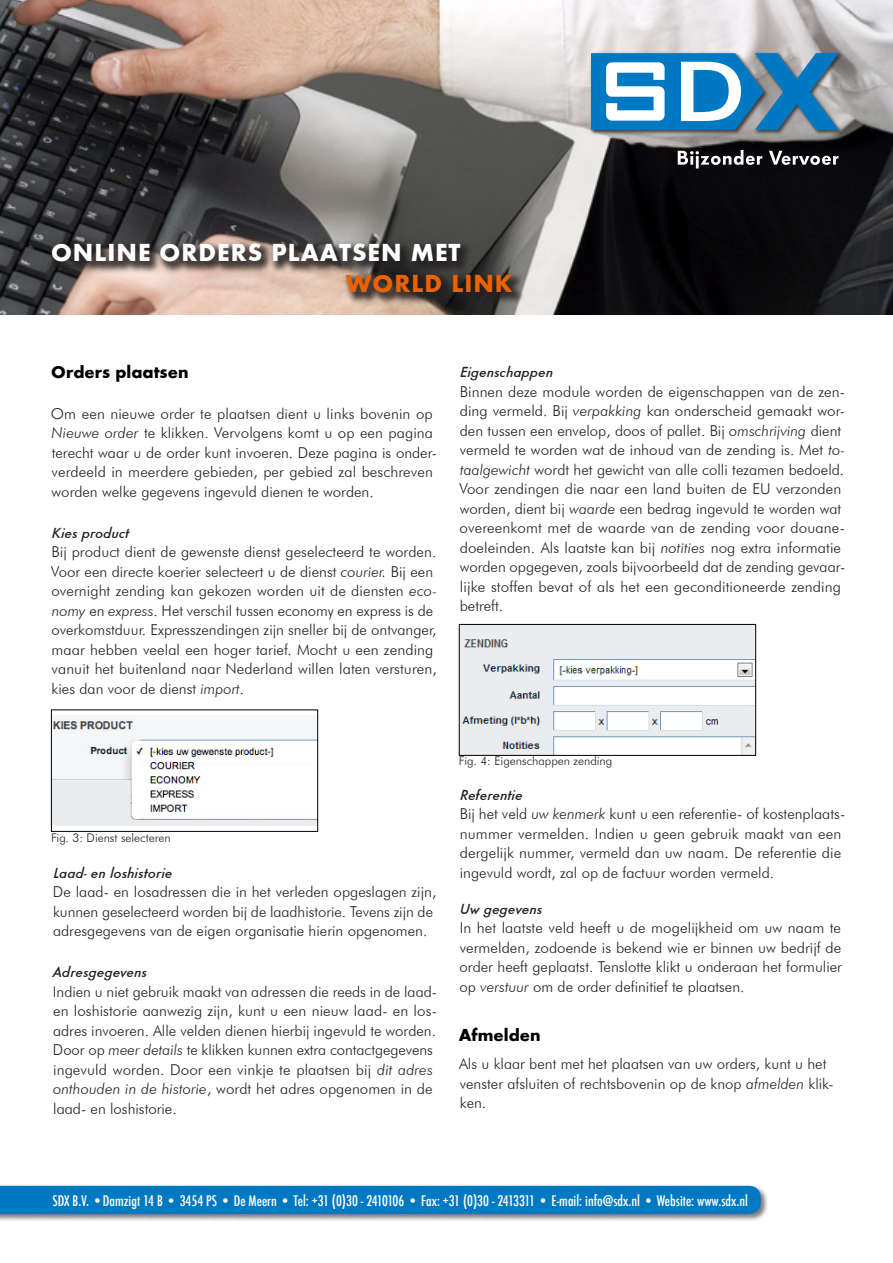
<style>
.page{position:relative;width:893px;height:1263px;background:#fff}
.page>*{position:absolute;margin:0;border:0;box-sizing:border-box;transform-origin:0 0}
.t1{font:700 25.5px "Futura";letter-spacing:.04em;color:#fff}
.t2{font:700 25.5px "Futura";letter-spacing:.04em;color:#eb6202}
.Basistekst{font:700 18px "Futura";color:#000}
.Basistekst-2{font:300 15px/19.5px "Futura BT";color:#231f20}
.t3{font:500 condensed 14.25px "Futura";color:#fff}
.Basistekst-3{font:italic 500 13.5px "Futura";color:#231f20}
.t4{font:300 12px "Futura BT";color:#231f20}
.s1{font-style:italic}
</style>
<div class="page">
<img style="left:0;top:0;width:893px;height:315px">
<div style="left:0;top:1184px;width:768px;height:38px;background:#231f20;opacity:.59"></div>
<div style="left:0;top:1186px;width:761px;height:28px;background:#0079c2"></div>
<img style="left:589px;top:51px;width:163px;height:85px">
<img style="left:752px;top:51px;width:90px;height:85px">
<svg style="left:591px;top:53px;width:248px;height:77px"></svg>
<svg style="left:678px;top:150px;width:84px;height:19px"></svg>
<svg style="left:769px;top:151px;width:69px;height:14px"></svg>
<div style="left:47px;top:240px;width:479px;height:66px;background:#231f20;opacity:.84"></div>
<img style="left:53px;top:716px;width:263px;height:109px">
<div style="left:51px;top:709px;width:267px;height:123px;border:1px solid #000"></div>
<img style="left:461px;top:626px;width:293px;height:128px">
<div style="left:459px;top:624px;width:297px;height:132px;border:1px solid #000"></div>
<p class="t1" style="left:51px;top:242px;width:411px">ONLINE ORDERS PLAATSEN MET</p>
<p class="t2" style="left:346px;top:272px;width:169px">WORLD LINK</p>
<p class="Basistekst" style="left:51px;top:364px;width:139px">Orders plaatsen</p>
<p class="Basistekst-2" style="left:51px;top:404px;width:388px">Om een nieuwe order te plaatsen dient u links bovenin op <span class="s1">Nieuwe order</span> te klikken. Vervolgens komt u op een pagina terecht waar u de order kunt invoeren. Deze pagina is onder&shy;verdeeld in meerdere gebieden, per gebied zal beschreven worden welke gegevens ingevuld dienen te worden.</p>
<p class="Basistekst-3" style="left:52px;top:524px;width:81px">Kies product</p>
<p class="Basistekst-2" style="left:51px;top:542px;width:387px">Bij product dient de gewenste dienst geselecteerd te worden.<br>Voor een directe koerier selecteert u de dienst <span class="s1">courier.</span> Bij een overnight zending kan gekozen worden uit de diensten <span class="s1">eco&shy;nomy</span> en <span class="s1">express</span>. Het verschil tussen economy en express is de overkomstduur. Expresszendingen zijn sneller bij de ontvanger, maar hebben veelal een hoger tarief. Mocht u een zending vanuit het buitenland naar Nederland willen laten versturen, kies dan voor de dienst <span class="s1">import</span>.</p>
<p class="Basistekst-3" style="left:460px;top:363px;width:97px">Eigenschappen</p>
<p class="Basistekst-2" style="left:459px;top:381px;width:387px">Binnen deze module worden de eigenschappen van de zen&shy;ding vermeld. Bij <span class="s1">verpakking</span> kan onderscheid gemaakt wor&shy;den tussen een envelop, doos of pallet. Bij <span class="s1">omschrijving</span> dient vermeld te worden wat de inhoud van de zending is. Met <span class="s1">to&shy;taalgewicht</span> wordt het gewicht van alle colli tezamen bedoeld.<br>Voor zendingen die naar een land buiten de EU verzonden worden, dient bij <span class="s1">waarde</span> een bedrag ingevuld te worden wat overeenkomt met de waarde van de zending voor douane&shy;doeleinden. Als laatste kan bij <span class="s1">notities</span> nog extra informatie worden opgegeven, zoals bijvoorbeeld dat de zending gevaar&shy;lijke stoffen bevat of als het een geconditioneerde zending betreft.</p>
<p class="t4" style="left:51px;top:830px;width:121px">Fig. 3: Dienst selecteren</p>
<p class="Basistekst-3" style="left:53px;top:863px;width:123px">Laad- en loshistorie</p>
<p class="Basistekst-2" style="left:53px;top:882px;width:385px">De laad- en losadressen die in het verleden opgeslagen zijn, kunnen geselecteerd worden bij de laadhistorie. Tevens zijn de adresgegevens van de eigen organisatie hierin opgenomen.</p>
<p class="Basistekst-3" style="left:52px;top:963px;width:98px">Adresgegevens</p>
<p class="Basistekst-2" style="left:53px;top:981px;width:386px">Indien u niet gebruik maakt van adressen die reeds in de laad&shy;en loshistorie aanwezig zijn, kunt u een nieuw laad- en los&shy;adres invoeren. Alle velden dienen hierbij ingevuld te worden.<br>Door op <span class="s1">meer details</span> te klikken kunnen extra contactgegevens ingevuld worden. Door een vinkje te plaatsen bij <span class="s1">dit adres onthouden in de historie</span>, wordt het adres opgenomen in de laad- en loshistorie.</p>
<p class="t4" style="left:459px;top:754px;width:155px">Fig. 4: Eigenschappen zending</p>
<p class="Basistekst-3" style="left:460px;top:785px;width:66px">Referentie</p>
<p class="Basistekst-2" style="left:460px;top:804px;width:387px">Bij het veld <span class="s1">uw kenmerk</span> kunt u een referentie- of kostenplaats&shy;nummer vermelden. Indien u geen gebruik maakt van een dergelijk nummer, vermeld dan uw naam. De referentie die ingevuld wordt, zal op de factuur worden vermeld.</p>
<p class="Basistekst-3" style="left:459px;top:900px;width:86px">Uw gegevens</p>
<p class="Basistekst-2" style="left:460px;top:918px;width:384px;text-align:justify">In het laatste veld heeft u de mogelijkheid om uw naam te vermelden, zodoende is bekend wie er binnen uw bedrijf de order heeft geplaatst. Tenslotte klikt u onderaan het formulier op <span class="s1">verstuur</span> om de order definitief te plaatsen.</p>
<p class="Basistekst" style="left:459px;top:1027px;width:83px">Afmelden</p>
<p class="Basistekst-2" style="left:459px;top:1054px;width:376px">Als u klaar bent met het plaatsen van uw orders, kunt u het venster afsluiten of rechtsbovenin op de knop <span class="s1">afmelden</span> klik&shy;ken.</p>
<p class="t3" style="left:53px;top:1191px;width:697px">SDX B.V. •Damzigt 14 B • 3454 PS • De Meern • Tel: +31 (0)30 - 2410106 • Fax: +31 (0)30 - 2413311 • E-mail: info@sdx.nl • Website: www.sdx.nl</p>
</div>
